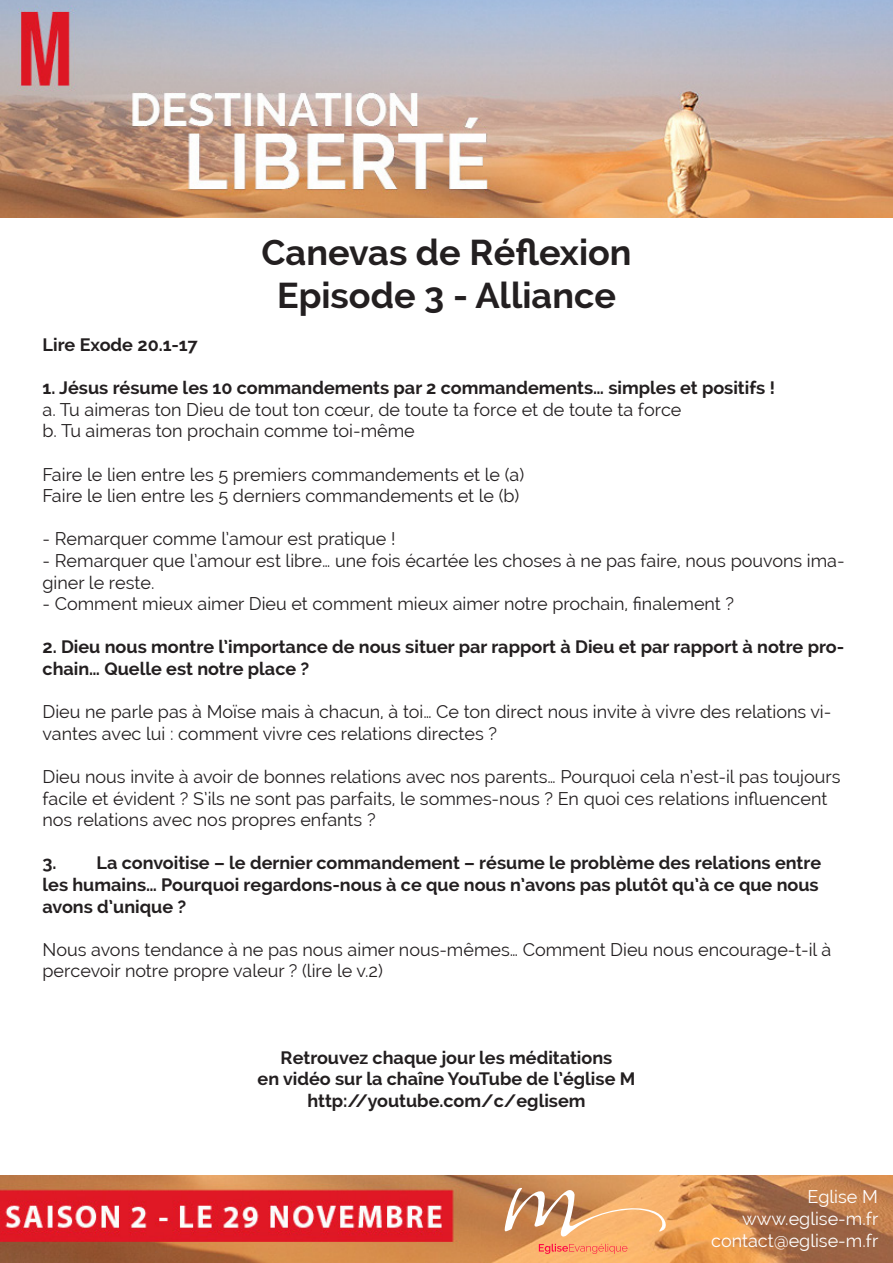
<style>
.page{position:relative;width:893px;height:1263px;background:#fff}
.page>*{position:absolute;margin:0;border:0;box-sizing:border-box;transform-origin:0 0}
.t1{font:700 36px "Raleway";color:#231f20}
.t2{font:18px/21.6px "Raleway";color:#231f20}
.t3{font:700 18px/21.6px "Raleway";color:#231f20}
.t4{font:18px "Raleway";color:#fff}
</style>
<div class="page">
<img style="left:0;top:1176px;width:893px;height:87px">
<img style="left:0;top:0;width:893px;height:217px">
<svg style="left:504px;top:1188px;width:165px;height:50px;background:#e0a772"></svg>
<svg style="left:539px;top:1244px;width:88px;height:10px"></svg>
<p class="t1" style="left:261px;top:231px;width:372px">Canevas de Réflexion</p>
<p class="t1" style="left:277px;top:274px;width:340px">Episode 3 - Alliance</p>
<p class="t3" style="left:43px;top:334px;width:157px">Lire Exode 20.1-17</p>
<p class="t3" style="left:43px;top:377px;width:734px">1. Jésus résume les 10 commandements par 2 commandements… simples et positifs !</p>
<p class="t2" style="left:43px;top:399px;width:640px">a. Tu aimeras ton Dieu de tout ton cœur, de toute ta force et de toute ta force</p>
<p class="t2" style="left:43px;top:420px;width:374px">b. Tu aimeras ton prochain comme toi-même</p>
<p class="t2" style="left:43px;top:463px;width:483px">Faire le lien entre les 5 premiers commandements et le (a)</p>
<p class="t2" style="left:43px;top:485px;width:478px">Faire le lien entre les 5 derniers commandements et le (b)</p>
<p class="t2" style="left:43px;top:528px;width:354px">- Remarquer comme l’amour est pratique !</p>
<p class="t2" style="left:43px;top:550px;width:804px">- Remarquer que l’amour est libre… une fois écartée les choses à ne pas faire, nous pouvons ima&shy;giner le reste.</p>
<p class="t2" style="left:43px;top:593px;width:693px">- Comment mieux aimer Dieu et comment mieux aimer notre prochain, finalement ?</p>
<p class="t3" style="left:43px;top:636px;width:803px">2. Dieu nous montre l’importance de nous situer par rapport à Dieu et par rapport à notre pro&shy;chain… Quelle est notre place ?</p>
<p class="t2" style="left:43px;top:701px;width:790px">Dieu ne parle pas à Moïse mais à chacun, à toi… Ce ton direct nous invite à vivre des relations vi&shy;vantes avec lui : comment vivre ces relations directes ?</p>
<p class="t2" style="left:43px;top:766px;width:799px">Dieu nous invite à avoir de bonnes relations avec nos parents… Pourquoi cela n’est-il pas toujours facile et évident ? S’ils ne sont pas parfaits, le sommes-nous ? En quoi ces relations influencent nos relations avec nos propres enfants ?</p>
<p class="t3" style="left:43px;top:852px;width:780px">3. La convoitise – le dernier commandement – résume le problème des relations entre les humains… Pourquoi regardons-nous à ce que nous n’avons pas plutôt qu’à ce que nous avons d’unique ?</p>
<p class="t2" style="left:43px;top:939px;width:790px">Nous avons tendance à ne pas nous aimer nous-mêmes… Comment Dieu nous encourage-t-il à percevoir notre propre valeur ? (lire le v.2)</p>
<p class="t3" style="left:281px;top:1047px;width:333px">Retrouvez chaque jour les méditations</p>
<p class="t3" style="left:258px;top:1068px;width:379px">en vidéo sur la chaîne YouTube de l’église M</p>
<p class="t3" style="left:307px;top:1090px;width:280px">http://youtube.com/c/eglisem</p>
<p class="t4" style="left:807px;top:1187px;width:72px">Eglise M</p>
<p class="t4" style="left:742px;top:1208px;width:138px">www.eglise-m.fr</p>
<p class="t4" style="left:711px;top:1230px;width:169px">contact@eglise-m.fr</p>
</div>
